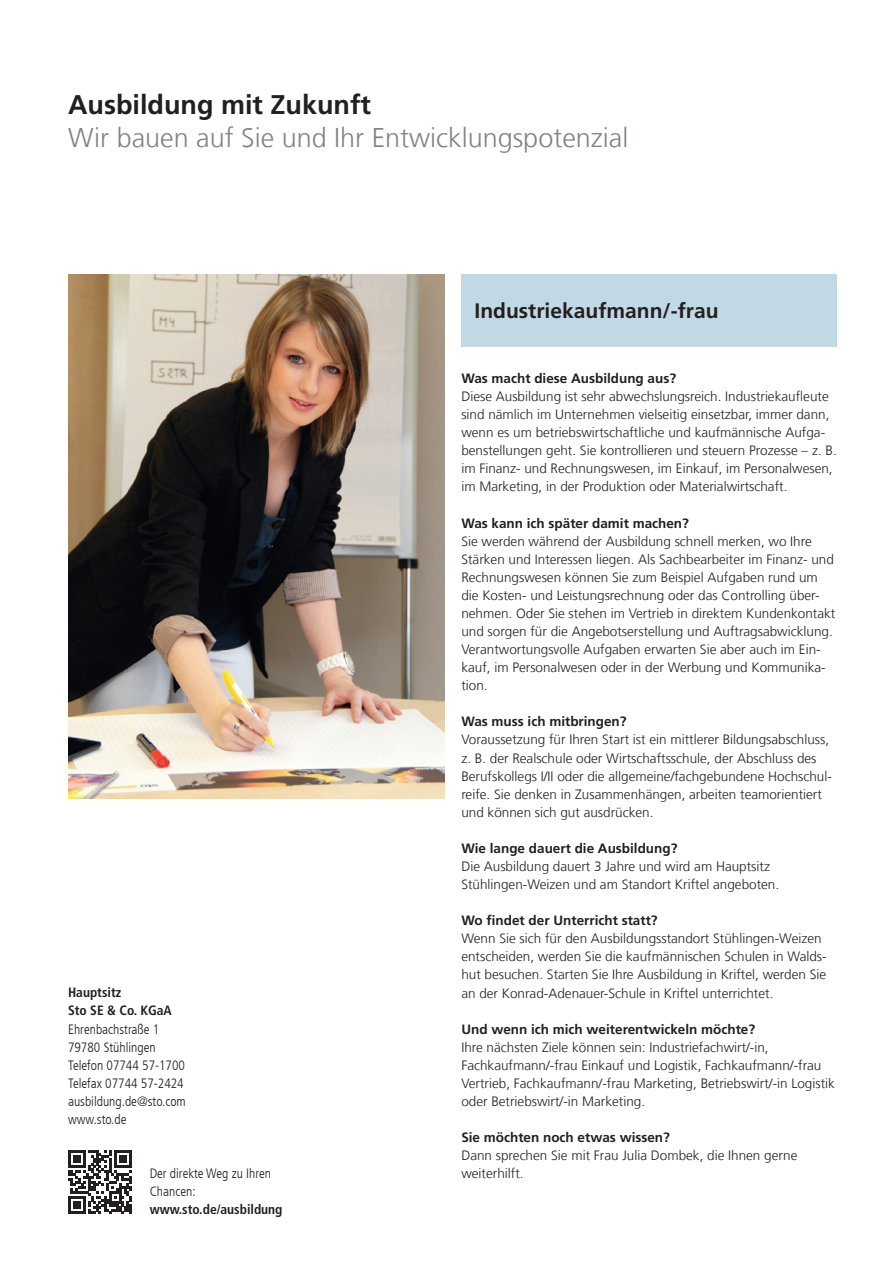
<style>
.page{position:relative;width:893px;height:1263px;background:#fff}
.page>*{position:absolute;margin:0;border:0;box-sizing:border-box;transform-origin:0 0}
.t1{font:300 27px "Sto Frutiger";color:#808285}
.t2{font:700 27px "Sto Frutiger";color:#231f20}
.t3{font:700 21px "Sto Frutiger";color:#231f20}
.t4{font:300 13.5px/18.1px "Sto Frutiger";color:#231f20}
.t5{font:700 13.5px "Sto Frutiger";color:#231f20}
.t6{font:300 condensed 13.5px/18.1px "Sto Frutiger";color:#231f20}
.t7{font:700 condensed 13.5px/18.1px "Sto Frutiger";color:#231f20}
</style>
<div class="page">
<img style="left:68px;top:274px;width:376px;height:524px">
<div style="left:461px;top:274px;width:376px;height:73px;background:#c1d9e5"></div>
<svg style="left:68px;top:1150px;width:64px;height:64px"></svg>
<h1 class="t2" style="left:68px;top:89px;width:305px">Ausbildung mit Zukunft</h1>
<h1 class="t1" style="left:68px;top:122px;width:562px">Wir bauen auf Sie und Ihr Entwicklungspotenzial</h1>
<p class="t7" style="left:68px;top:984px;width:105px">Hauptsitz<br>Sto SE &amp; Co. KGaA</p>
<p class="t6" style="left:68px;top:1020px;width:119px">Ehrenbachstraße 1<br>79780 Stühlingen<br>Telefon 07744 57-1700<br>Telefax 07744 57-2424 ausbildung.de@sto.com www.sto.de</p>
<p class="t6" style="left:150px;top:1164px;width:123px">Der direkte Weg zu Ihren<br>Chancen:</p>
<p class="t7" style="left:150px;top:1200px;width:134px">www.sto.de/ausbildung</p>
<h2 class="t3" style="left:475px;top:299px;width:245px">Industriekaufmann/-frau</h2>
<p class="t5" style="left:461px;top:370px;width:216px">Was macht diese Ausbildung aus?</p>
<p class="t4" style="left:461px;top:387px;width:377px">Diese Ausbildung ist sehr abwechslungsreich. Industriekaufleute sind nämlich im Unternehmen vielseitig einsetzbar, immer dann, wenn es um betriebswirtschaftliche und kaufmännische Aufga&shy;benstellungen geht. Sie kontrollieren und steuern Prozesse – z. B. im Finanz- und Rechnungswesen, im Einkauf, im Personalwesen, im Marketing, in der Produktion oder Materialwirtschaft.</p>
<p class="t5" style="left:461px;top:515px;width:229px">Was kann ich später damit machen?</p>
<p class="t4" style="left:461px;top:532px;width:376px">Sie werden während der Ausbildung schnell merken, wo Ihre Stärken und Interessen liegen. Als Sachbearbeiter im Finanz- und Rechnungswesen können Sie zum Beispiel Aufgaben rund um die Kosten- und Leistungsrechnung oder das Controlling über&shy;nehmen. Oder Sie stehen im Vertrieb in direktem Kundenkontakt und sorgen für die Angebotserstellung und Auftragsabwicklung.<br>Verantwortungsvolle Aufgaben erwarten Sie aber auch im Ein&shy;kauf, im Personalwesen oder in der Werbung und Kommunika&shy;tion.</p>
<p class="t5" style="left:461px;top:714px;width:167px">Was muss ich mitbringen?</p>
<p class="t4" style="left:461px;top:731px;width:372px">Voraussetzung für Ihren Start ist ein mittlerer Bildungsabschluss, z. B. der Realschule oder Wirtschaftsschule, der Abschluss des Berufskollegs I/II oder die allgemeine/fachgebundene Hochschul&shy;reife. Sie denken in Zusammenhängen, arbeiten teamorientiert und können sich gut ausdrücken.</p>
<p class="t5" style="left:461px;top:840px;width:218px">Wie lange dauert die Ausbildung?</p>
<p class="t4" style="left:461px;top:857px;width:319px">Die Ausbildung dauert 3 Jahre und wird am Hauptsitz<br>Stühlingen-Weizen und am Standort Kriftel angeboten.</p>
<p class="t5" style="left:461px;top:913px;width:198px">Wo findet der Unterricht statt?</p>
<p class="t4" style="left:461px;top:930px;width:367px">Wenn Sie sich für den Ausbildungsstandort Stühlingen-Weizen entscheiden, werden Sie die kaufmännischen Schulen in Walds&shy;hut besuchen. Starten Sie Ihre Ausbildung in Kriftel, werden Sie an der Konrad-Adenauer-Schule in Kriftel unterrichtet.</p>
<p class="t5" style="left:461px;top:1021px;width:295px">Und wenn ich mich weiterentwickeln möchte?</p>
<p class="t4" style="left:461px;top:1038px;width:375px">Ihre nächsten Ziele können sein: Industriefachwirt/-in, Fachkaufmann/-frau Einkauf und Logistik, Fachkaufmann/-frau Vertrieb, Fachkaufmann/-frau Marketing, Betriebswirt/-in Logistik oder Betriebswirt/-in Marketing.</p>
<p class="t5" style="left:461px;top:1129px;width:210px">Sie möchten noch etwas wissen?</p>
<p class="t4" style="left:461px;top:1146px;width:338px">Dann sprechen Sie mit Frau Julia Dombek, die Ihnen gerne weiterhilft.</p>
</div>
